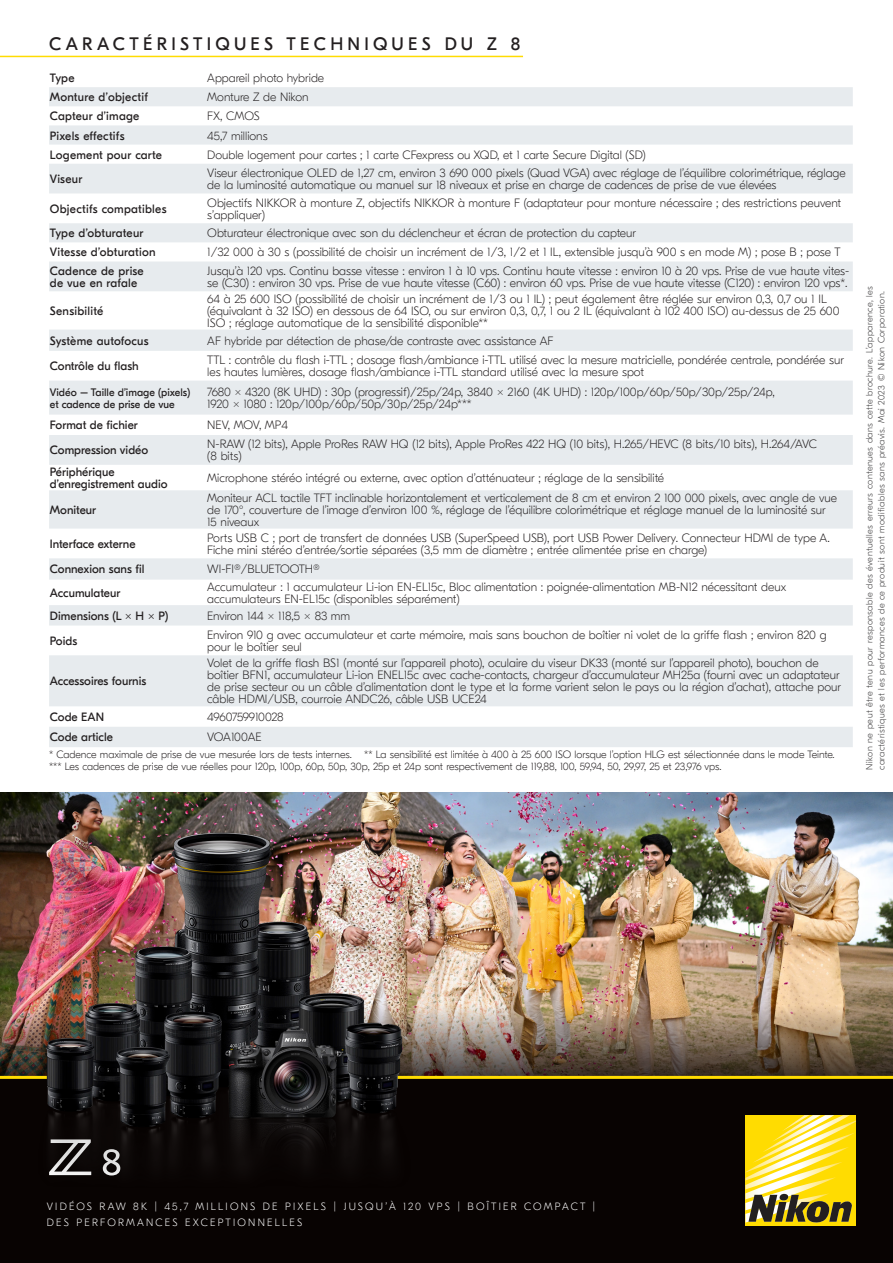
<style>
.page{position:relative;width:893px;height:1263px;background:#fff}
.page>*{position:absolute;margin:0;border:0;box-sizing:border-box;transform-origin:0 0}
.t1{font:18px "GT Eesti Pro Display";letter-spacing:.24em;color:#231f20}
.t2{font:100 12px/12px "GT Eesti Pro Display";color:#231f20}
.t3{font:12px/12px "GT Eesti Pro Display";color:#231f20}
.t4{font:12px/12px "GT Eesti Pro Display";letter-spacing:.02em;color:#231f20}
.t5{font:10.8px/12px "GT Eesti Pro Display";color:#231f20}
.t6{font:100 10.5px "GT Eesti Pro Display";color:#231f20}
.t7{font:100 10.5px/16.5px "GT Eesti Pro Display";letter-spacing:.21em;color:#fff}
.t8{font:100 9px/12px "GT Eesti Pro Display";letter-spacing:.05em;color:#333233}
</style>
<div class="page">
<div style="left:0;top:1076px;width:893px;height:187px;background:#080302"></div>
<img style="left:0;top:792px;width:893px;height:115px">
<div style="left:745px;top:1115px;width:111px;height:111px;background:#ffdc01"></div>
<svg style="left:745px;top:1115px;width:111px;height:108px"></svg>
<img style="left:487px;top:907px;width:406px;height:169px">
<hr style="left:0;top:1076px;width:893px;height:3px;background:#ffdc01">
<img style="left:0;top:796px;width:487px;height:380px">
<hr style="left:0;top:56px;width:523px;height:1px;background:#ffdc01">
<svg style="left:49px;top:87px;width:804px;height:660px;fill:#e7ebee"></svg>
<p class="t1" style="left:49px;top:34px;width:473px">CARACTÉRISTIQUES TECHNIQUES DU Z 8</p>
<p class="t3" style="left:50px;top:72px;width:26px">Type</p>
<p class="t2" style="left:207px;top:72px;width:118px">Appareil photo hybride</p>
<p class="t4" style="left:50px;top:91px;width:100px">Monture dʼobjectif</p>
<p class="t2" style="left:207px;top:91px;width:103px">Monture Z de Nikon</p>
<p class="t4" style="left:50px;top:111px;width:91px">Capteur d’image</p>
<p class="t2" style="left:207px;top:111px;width:54px">FX, CMOS</p>
<p class="t4" style="left:50px;top:130px;width:76px">Pixels effectifs</p>
<p class="t2" style="left:207px;top:130px;width:62px">45,7 millions</p>
<p class="t4" style="left:50px;top:149px;width:114px">Logement pour carte</p>
<p class="t2" style="left:207px;top:149px;width:440px">Double logement pour cartes ; 1 carte CFexpress ou XQD, et 1 carte Secure Digital (SD)</p>
<p class="t3" style="left:50px;top:173px;width:34px">Viseur</p>
<p class="t2" style="left:207px;top:167px;width:640px">Viseur électronique OLED de 1,27 cm, environ 3 690 000 pixels (Quad VGA) avec réglage de l’équilibre colorimétrique, réglage de la luminosité automatique ou manuel sur 18 niveaux et prise en charge de cadences de prise de vue élevées</p>
<p class="t4" style="left:50px;top:203px;width:118px">Objectifs compatibles</p>
<p class="t2" style="left:207px;top:197px;width:635px">Objectifs NIKKOR à monture Z, objectifs NIKKOR à monture F (adaptateur pour monture nécessaire ; des restrictions peuvent s’appliquer)</p>
<p class="t4" style="left:50px;top:227px;width:95px">Type d’obturateur</p>
<p class="t2" style="left:207px;top:227px;width:430px">Obturateur électronique avec son du déclencheur et écran de protection du capteur</p>
<p class="t4" style="left:50px;top:247px;width:107px">Vitesse d’obturation</p>
<p class="t2" style="left:207px;top:247px;width:635px">1/32 000 à 30 s (possibilité de choisir un incrément de 1/3, 1/2 et 1 IL, extensible jusqu’à 900 s en mode M) ; pose B ; pose T</p>
<p class="t4" style="left:50px;top:265px;width:95px">Cadence de prise de vue en rafale</p>
<p class="t2" style="left:207px;top:265px;width:643px">Jusqu’à 120 vps. Continu basse vitesse : environ 1 à 10 vps. Continu haute vitesse : environ 10 à 20 vps. Prise de vue haute vites&shy;se (C30) : environ 30 vps. Prise de vue haute vitesse (C60) : environ 60 vps. Prise de vue haute vitesse (C120) : environ 120 vps*.</p>
<p class="t4" style="left:50px;top:305px;width:55px">Sensibilité</p>
<p class="t2" style="left:207px;top:293px;width:634px">64 à 25 600 ISO (possibilité de choisir un incrément de 1/3 ou 1 IL) ; peut également être réglée sur environ 0,3, 0,7 ou 1 IL (équivalant à 32 ISO) en dessous de 64 ISO, ou sur environ 0,3, 0,7, 1 ou 2 IL (équivalant à 102 400 ISO) au-dessus de 25 600<br>ISO ; réglage automatique de la sensibilité disponible**</p>
<p class="t4" style="left:50px;top:335px;width:100px">Système autofocus</p>
<p class="t2" style="left:207px;top:335px;width:348px">AF hybride par détection de phase/de contraste avec assistance AF</p>
<p class="t3" style="left:50px;top:360px;width:90px">Contrôle du flash</p>
<p class="t2" style="left:207px;top:354px;width:638px">TTL : contrôle du flash i-TTL ; dosage flash/ambiance i-TTL utilisé avec la mesure matricielle, pondérée centrale, pondérée sur les hautes lumières, dosage flash/ambiance i-TTL standard utilisé avec la mesure spot</p>
<p class="t5" style="left:50px;top:386px;width:142px">Vidéo – Taille dʼimage (pixels) et cadence de prise de vue</p>
<p class="t2" style="left:207px;top:386px;width:569px">7680 × 4320 (8K UHD) : 30p (progressif)/25p/24p, 3840 × 2160 (4K UHD) : 120p/100p/60p/50p/30p/25p/24p,<br>1920 × 1080 : 120p/100p/60p/50p/30p/25p/24p***</p>
<p class="t3" style="left:50px;top:419px;width:89px">Format de fichier</p>
<p class="t2" style="left:207px;top:419px;width:82px">NEV, MOV, MP4</p>
<p class="t3" style="left:50px;top:445px;width:100px">Compression vidéo</p>
<p class="t2" style="left:207px;top:438px;width:611px">N-RAW (12 bits), Apple ProRes RAW HQ (12 bits), Apple ProRes 422 HQ (10 bits), H.265/HEVC (8 bits/10 bits), H.264/AVC (8 bits)</p>
<p class="t3" style="left:50px;top:466px;width:119px">Périphérique d’enregistrement audio</p>
<p class="t2" style="left:207px;top:472px;width:458px">Microphone stéréo intégré ou externe, avec option d’atténuateur ; réglage de la sensibilité</p>
<p class="t3" style="left:50px;top:504px;width:48px">Moniteur</p>
<p class="t2" style="left:207px;top:492px;width:631px">Moniteur ACL tactile TFT inclinable horizontalement et verticalement de 8 cm et environ 2 100 000 pixels, avec angle de vue de 170°, couverture de l’image d’environ 100 %, réglage de l’équilibre colorimétrique et réglage manuel de la luminosité sur<br>15 niveaux</p>
<p class="t3" style="left:50px;top:538px;width:87px">Interface externe</p>
<p class="t2" style="left:207px;top:532px;width:624px">Ports USB C ; port de transfert de données USB (SuperSpeed USB), port USB Power Delivery. Connecteur HDMI de type A.<br>Fiche mini stéréo d’entrée/sortie séparées (3,5 mm de diamètre ; entrée alimentée prise en charge)</p>
<p class="t3" style="left:50px;top:564px;width:96px">Connexion sans fil</p>
<p class="t2" style="left:207px;top:564px;width:114px">WI-FI®/BLUETOOTH®</p>
<p class="t3" style="left:50px;top:587px;width:72px">Accumulateur</p>
<p class="t2" style="left:207px;top:581px;width:580px">Accumulateur : 1 accumulateur Li-ion EN-EL15c, Bloc alimentation : poignée-alimentation MB-N12 nécessitant deux accumulateurs EN-EL15c (disponibles séparément)</p>
<p class="t3" style="left:50px;top:610px;width:120px">Dimensions (L × H × P)</p>
<p class="t2" style="left:207px;top:610px;width:144px">Environ 144 × 118,5 × 83 mm</p>
<p class="t3" style="left:50px;top:635px;width:29px">Poids</p>
<p class="t2" style="left:207px;top:629px;width:621px">Environ 910 g avec accumulateur et carte mémoire, mais sans bouchon de boîtier ni volet de la griffe flash ; environ 820 g pour le boîtier seul</p>
<p class="t3" style="left:50px;top:675px;width:98px">Accessoires fournis</p>
<p class="t2" style="left:207px;top:657px;width:635px">Volet de la griffe flash BS1 (monté sur l’appareil photo), oculaire du viseur DK33 (monté sur l’appareil photo), bouchon de boîtier BFN1, accumulateur Li-ion ENEL15c avec cache-contacts, chargeur d’accumulateur MH25a (fourni avec un adaptateur de prise secteur ou un câble d’alimentation dont le type et la forme varient selon le pays ou la région d’achat), attache pour câble HDMI/USB, courroie ANDC26, câble USB UCE24</p>
<p class="t3" style="left:50px;top:711px;width:56px">Code EAN</p>
<p class="t2" style="left:207px;top:711px;width:78px">4960759910028</p>
<p class="t3" style="left:50px;top:732px;width:65px">Code article</p>
<p class="t2" style="left:207px;top:732px;width:56px">VOA100AE</p>
<p class="t6" style="left:49px;top:749px;width:787px">* Cadence maximale de prise de vue mesurée lors de tests internes. ** La sensibilité est limitée à 400 à 25 600 ISO lorsque l’option HLG est sélectionnée dans le mode Teinte.</p>
<p class="t6" style="left:49px;top:761px;width:674px">*** Les cadences de prise de vue réelles pour 120p, 100p, 60p, 50p, 30p, 25p et 24p sont respectivement de 119,88, 100, 59,94, 50, 29,97, 25 et 23,976 vps.</p>
<p class="t8" style="left:864px;top:770px;width:485px;rotate:-90deg">Nikon ne peut être tenu pour responsable des éventuelles erreurs contenues dans cette brochure. L’apparence, les caractéristiques et les performances de ce produit sont modifiables sans préavis. Mai 2023 © Nikon Corporation.</p>
<p class="t7" style="left:47px;top:1198px;width:550px">VIDÉOS RAW 8K | 45,7 MILLIONS DE PIXELS | JUSQU’À 120 VPS | BOÎTIER COMPACT |<br>DES PERFORMANCES EXCEPTIONNELLES</p>
</div>
